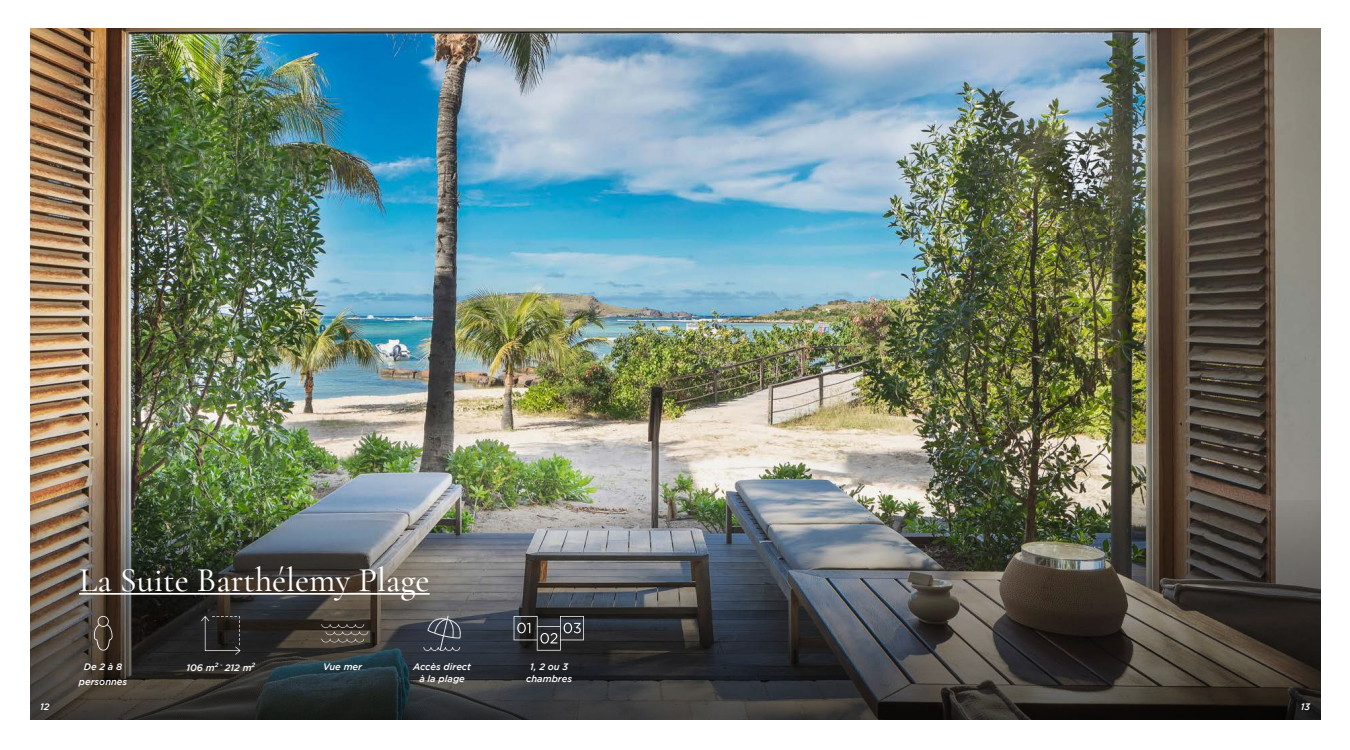
<style>
.page{position:relative;width:1350px;height:750px;background:#fff}
.page>*{position:absolute;margin:0;border:0;box-sizing:border-box;transform-origin:0 0}
.t1{font:500 34.38px "Cormorant Garamond";color:#fff}
.t2{font:italic 500 9.38px/12.5px "Gotham";color:#fff;text-align:center}
.t3{font:italic 500 6.19px "Gotham";color:#fff}
</style>
<div class="page">
<img style="left:30px;top:29px;width:1290px;height:471px">
<img style="left:30px;top:500px;width:1291px;height:220px">
<hr style="left:79px;top:593px;width:351px;height:2px;background:#fff">
<svg style="left:321px;top:624px;width:47px;height:18px"></svg>
<svg style="left:94px;top:616px;width:19px;height:35px"></svg>
<svg style="left:201px;top:616px;width:40px;height:39px;background:#2c2b2a"></svg>
<svg style="left:423px;top:616px;width:39px;height:35px"></svg>
<svg style="left:514px;top:616px;width:70px;height:35px;background:#424446"></svg>
<h1 class="t1" style="left:79px;top:559px;width:352px">La Suite Barthélemy Plage</h1>
<p class="t2" style="left:84px;top:660px;width:40px">De 2 à 8</p>
<p class="t2" style="left:225px;top:661px;width:32px">212 m<sup>2</sup></p>
<p class="t2" style="left:79px;top:676px;width:50px">personnes</p>
<p class="t3" style="left:215px;top:661px;width:10px">2 -</p>
<p class="t2" style="left:186px;top:661px;width:30px">106 m</p>
<p class="t2" style="left:323px;top:660px;width:41px">Vue mer</p>
<p class="t2" style="left:413px;top:660px;width:59px">Accès direct à la plage</p>
<p class="t2" style="left:526px;top:660px;width:47px">1, 2 ou 3 chambres</p>
<p class="t2" style="left:40px;top:700px;width:11px">12</p>
<p class="t2" style="left:1301px;top:700px;width:11px">13</p>
</div>
